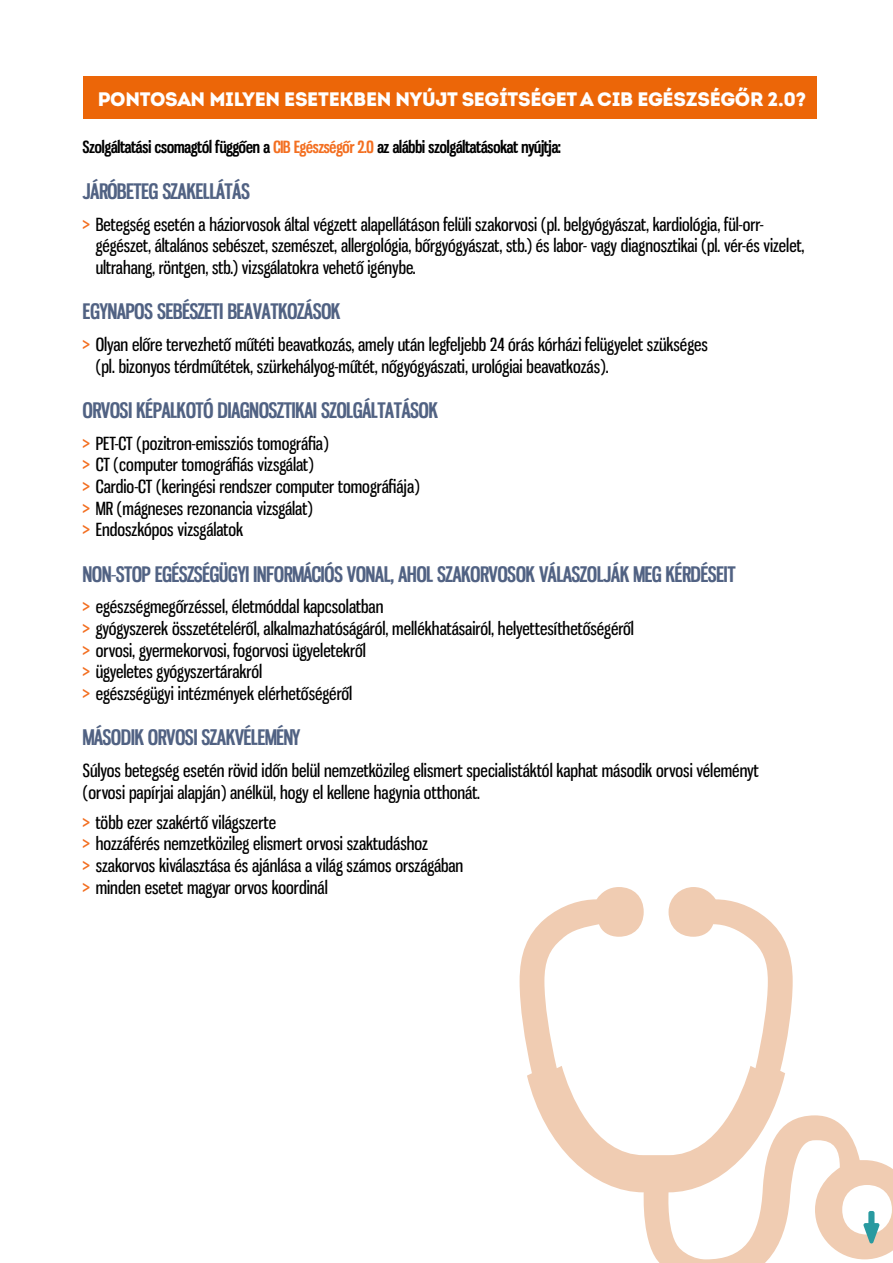
<style>
.page{position:relative;width:893px;height:1263px;background:#fff}
.page>*{position:absolute;margin:0;border:0;box-sizing:border-box;transform-origin:0 0}
.t1{font:700 21px "Gnuolane";color:#516283}
.t2{font:900 19.5px "Intro";letter-spacing:-.015em;color:#fff}
.t3{font:18px/21.6px "Gnuolane Rg";color:#000}
.t4{font:700 16.5px "Gnuolane";color:#000}
.s1{color:#f36f21}
.s2{font-family:"Gnuolane";font-weight:700;color:#f36f21}
</style>
<div class="page">
<div style="left:83px;top:77px;width:733px;height:42px;background:#ec6608"></div>
<svg style="left:520px;top:887px;width:373px;height:376px"></svg>
<svg style="left:863px;top:1211px;width:16px;height:32px"></svg>
<p class="t2" style="left:98px;top:86px;width:710px">PONTOSAN MILYEN ESETEKBEN NYÚJT SEGÍTSÉGET A CIB EGÉSZSÉGŐR 2.0?</p>
<p class="t4" style="left:83px;top:135px;width:479px">Szolgáltatási csomagtól függően a <span class="s1">CIB Egészségőr 2.0</span> az alábbi szolgáltatásokat nyújtja:</p>
<p class="t1" style="left:83px;top:176px;width:168px">JÁRÓBETEG SZAKELLÁTÁS</p>
<p class="t3" style="left:96px;top:213px;width:710px;text-indent:-13px"><span class="s2">&gt;</span> Betegség esetén a háziorvosok által végzett alapellátáson felüli szakorvosi (pl. belgyógyászat, kardiológia, fül-orr&shy;gégészet, általános sebészet, szemészet, allergológia, bőrgyógyászat, stb.) és labor- vagy diagnosztikai (pl. vér-és vizelet, ultrahang, röntgen, stb.) vizsgálatokra vehető igénybe.</p>
<p class="t1" style="left:83px;top:297px;width:259px">EGYNAPOS SEBÉSZETI BEAVATKOZÁSOK</p>
<p class="t3" style="left:96px;top:333px;width:614px;text-indent:-13px"><span class="s2">&gt;</span> Olyan előre tervezhető műtéti beavatkozás, amely után legfeljebb 24 órás kórházi felügyelet szükséges (pl. bizonyos térdműtétek, szürkehályog-műtét, nőgyógyászati, urológiai beavatkozás).</p>
<p class="t1" style="left:83px;top:395px;width:356px">ORVOSI KÉPALKOTÓ DIAGNOSZTIKAI SZOLGÁLTATÁSOK</p>
<p class="t3" style="left:83px;top:432px;width:338px"><span class="s2">&gt;</span> PET-CT (pozitron-emissziós tomográfia)<br><span class="s2">&gt;</span> CT (computer tomográfiás vizsgálat)<br><span class="s2">&gt;</span> Cardio-CT (keringési rendszer computer tomográfiája) <span class="s2">&gt;</span> MR (mágneses rezonancia vizsgálat)<br><span class="s2">&gt;</span> Endoszkópos vizsgálatok</p>
<p class="t1" style="left:83px;top:559px;width:654px">NON-STOP EGÉSZSÉGÜGYI INFORMÁCIÓS VONAL, AHOL SZAKORVOSOK VÁLASZOLJÁK MEG KÉRDÉSEIT</p>
<p class="t3" style="left:83px;top:596px;width:553px"><span class="s2">&gt;</span> egészségmegőrzéssel, életmóddal kapcsolatban<br><span class="s2">&gt;</span> gyógyszerek összetételéről, alkalmazhatóságáról, mellékhatásairól, helyettesíthetőségéről <span class="s2">&gt;</span> orvosi, gyermekorvosi, fogorvosi ügyeletekről<br><span class="s2">&gt;</span> ügyeletes gyógyszertárakról<br><span class="s2">&gt;</span> egészségügyi intézmények elérhetőségéről</p>
<p class="t1" style="left:83px;top:723px;width:219px">MÁSODIK ORVOSI SZAKVÉLEMÉNY</p>
<p class="t3" style="left:83px;top:759px;width:677px">Súlyos betegség esetén rövid időn belül nemzetközileg elismert specialistáktól kaphat második orvosi véleményt (orvosi papírjai alapján) anélkül, hogy el kellene hagynia otthonát.</p>
<p class="t3" style="left:83px;top:811px;width:382px"><span class="s2">&gt;</span> több ezer szakértő világszerte<br><span class="s2">&gt;</span> hozzáférés nemzetközileg elismert orvosi szaktudáshoz<br><span class="s2">&gt;</span> szakorvos kiválasztása és ajánlása a világ számos országában <span class="s2">&gt;</span> minden esetet magyar orvos koordinál</p>
</div>
